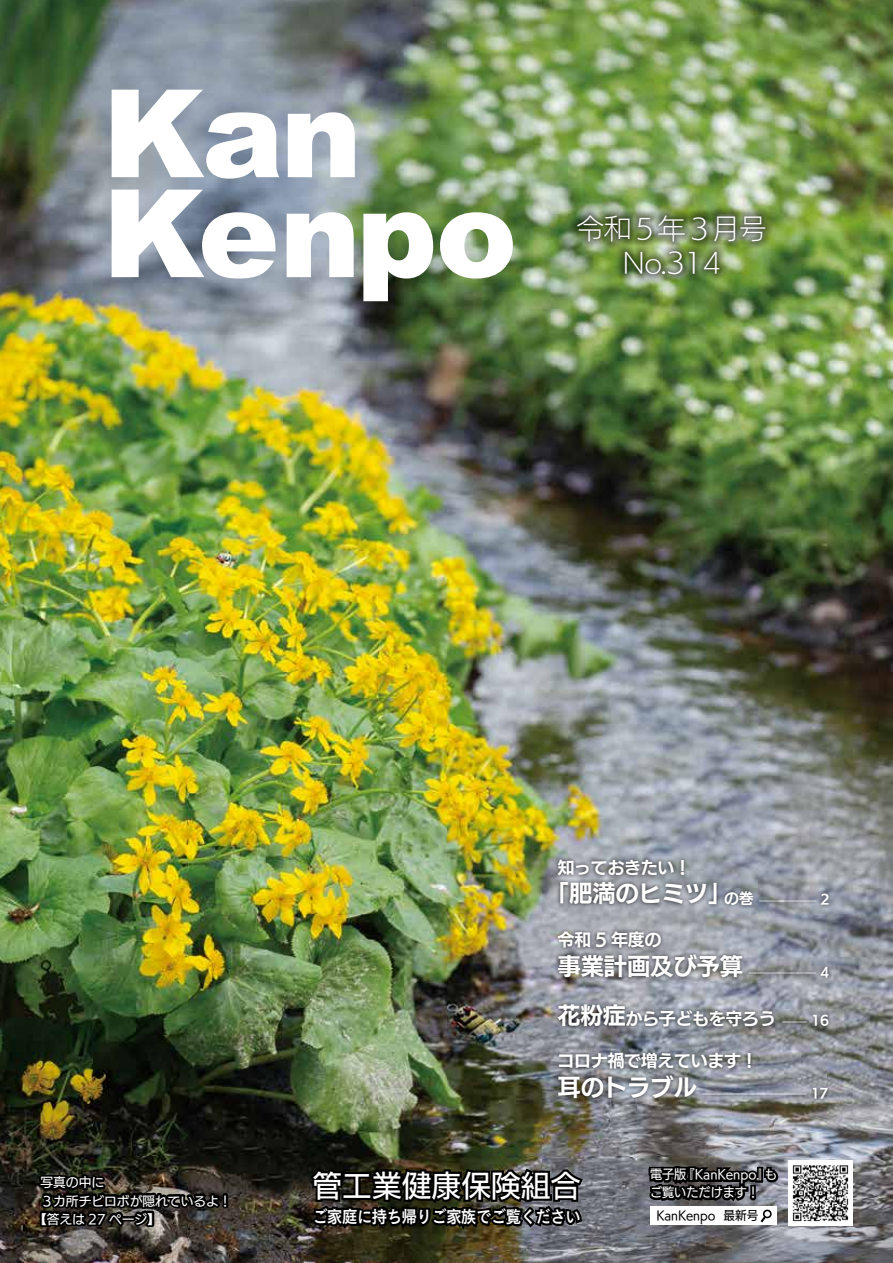
<style>
.page{position:relative;width:893px;height:1263px;background:#fff}
.page>*{position:absolute;margin:0;border:0;box-sizing:border-box;transform-origin:0 0}
.t1{font:29.7px "UD Kakugo Large Pro M";color:#fff}
.t2{font:27.6px/34px "UD Kakugo Large Pro L";letter-spacing:-.02em;color:#fff;text-align:center}
.t3{font:16.95px "UD Kakugo Large Pro B";letter-spacing:-.02em;color:#fff}
.t4{font:16.95px "New Cezanne Pro DB";letter-spacing:-.015em;color:#fff;scale:.89 1}
.t5{font:12.75px "UD Kakugo Large Pro L";color:#fff}
.t6{font:12.75px "UD Kakugo Large Pro M";color:#fff}
.t7{font:12.75px/18px "UD Kakugo Large Pro M";color:#fff;scale:.95 1}
.t8{font:12.15px "UD Kakugo Large Pro M";color:#000;scale:.95 1}
.s1{font-family:"UD Kakugo Large Pro B";font-size:23.4px}
.s2{font-family:"UD Kakugo Large Pro B";font-size:14.85px}
.s3{font-family:"UD Kakugo Large Pro B"}
.s4{font-size:23.1px}
.s5{font-family:"UD Kakugo Large Pro L";font-size:12.75px}
.s6{font-size:12.75px}
</style>
<div class="page">
<img style="left:0;top:0;width:893px;height:1263px">
<svg style="left:112px;top:190px;width:401px;height:111px"></svg>
<svg style="left:112px;top:90px;width:243px;height:89px"></svg>
<img style="left:788px;top:1161px;width:65px;height:64px">
<div style="left:554px;top:855px;width:279px;height:247px;background:#000;opacity:.75"></div>
<img style="left:307px;top:1149px;width:278px;height:107px">
<div style="left:650px;top:1206px;width:126px;height:19px;background:#fff"></div>
<svg style="left:646px;top:1162px;width:134px;height:60px"></svg>
<svg style="left:34px;top:1109px;width:197px;height:124px;background:#26241a"></svg>
<div style="left:569px;top:207px;width:205px;height:76px;background:#000;opacity:.55"></div>
<p class="t2" style="left:577px;top:211px;width:192px">令和５年３月号<br>No.314</p>
<p class="t6" style="left:40px;top:1172px;width:65px">写真の中に</p>
<p class="t6" style="left:40px;top:1190px;width:193px">３カ所チビロボが隠れているよ！</p>
<p class="t6" style="left:34px;top:1208px;width:128px">【答えは 27 ページ】</p>
<p class="t3" style="left:558px;top:853px;width:135px">知っておきたい！</p>
<p class="t5" style="left:546px;top:889px;width:285px"><span class="s1">「肥満のヒミツ」</span><span class="s2">の巻</span> –––––––––– <span class="s3">2</span></p>
<p class="t3" style="left:558px;top:926px;width:106px">令和 5 年度の</p>
<p class="t5" style="left:558px;top:961px;width:273px"><span class="s1">事業計画及び予算</span> ––––––––––– <span class="s3">4</span></p>
<p class="t3" style="left:558px;top:1004px;width:273px"><span class="s4">花粉症</span>から子どもを守ろう <span class="s5">––––</span> <span class="s6">16</span></p>
<p class="t3" style="left:558px;top:1047px;width:202px">コロナ禍で増えています！</p>
<p class="t5" style="left:558px;top:1082px;width:273px"><span class="s1">耳のトラブル</span> ––––––––––––––––– <span class="s3">17</span></p>
<p class="t1" style="left:313px;top:1161px;width:269px">管工業健康保険組合</p>
<p class="t4" style="left:312px;top:1202px;width:303px">ご家庭に持ち帰りご家族でご覧ください</p>
<p class="t7" style="left:650px;top:1165px;width:135px">電子版『KanKenpo』もご覧いただけます！</p>
<p class="t8" style="left:656px;top:1206px;width:109px">KanKenpo　最新号</p>
</div>
